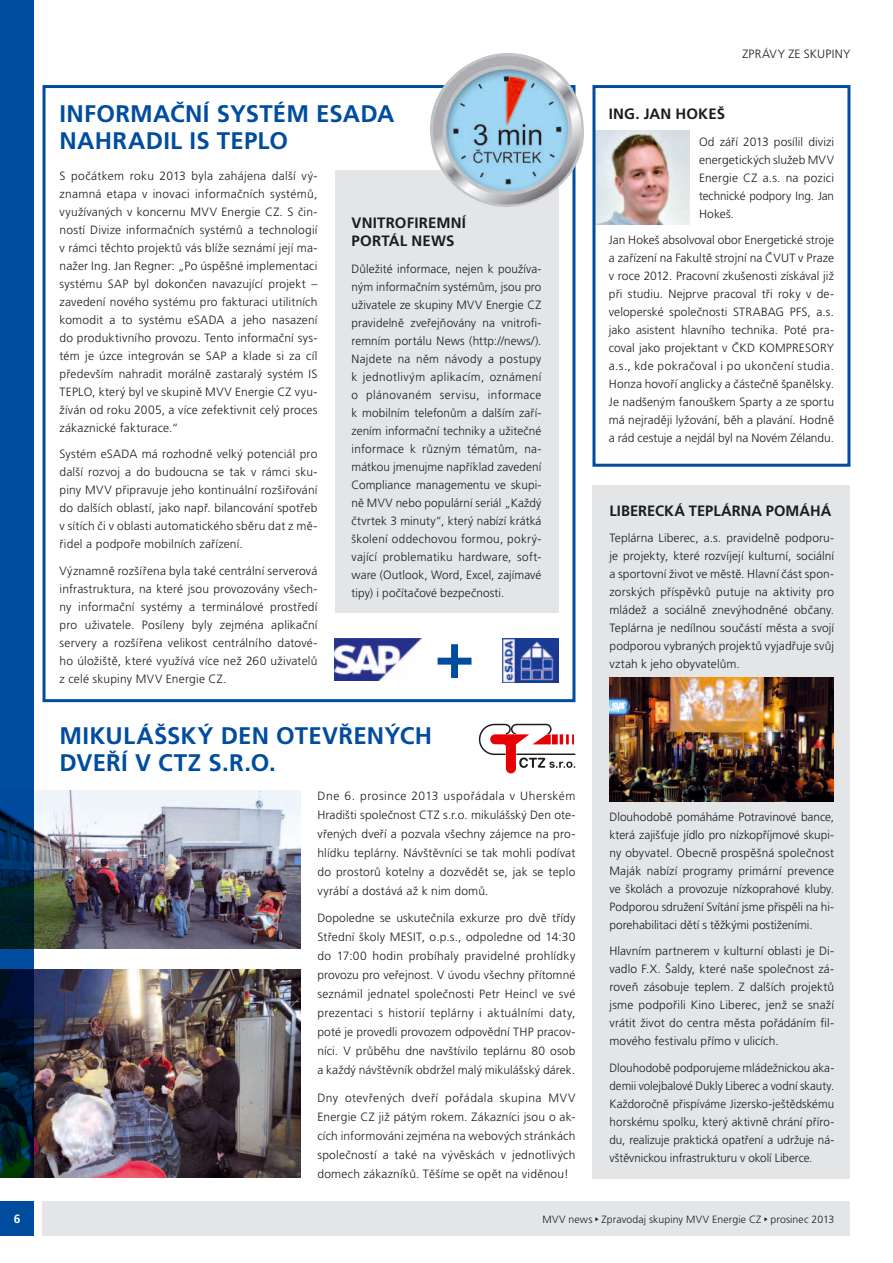
<style>
.page{position:relative;width:893px;height:1263px;background:#fff}
.page>*{position:absolute;margin:0;border:0;box-sizing:border-box;transform-origin:0 0}
.t1{font:700 24px "Frutiger CE";letter-spacing:.01em;color:#004d9f}
.t2{font:700 15px "Frutiger CE";letter-spacing:.01em;color:#1b1c20}
.t3{font:300 12px/18px "Frutiger CE";letter-spacing:.01em;color:#1b1c20;text-align:justify}
.t4{font:700 12px "Frutiger CE";color:#fff}
.t5{font:300 10.5px "Frutiger CE";letter-spacing:.01em;color:#1b1c20}
</style>
<div class="page">
<div style="left:0;top:1202px;width:34px;height:34px;background:#004d9f"></div>
<div style="left:43px;top:1202px;width:807px;height:34px;background:#e4e5e6"></div>
<svg style="left:764px;top:1217px;width:4px;height:4px"></svg>
<img style="left:596px;top:131px;width:94px;height:94px">
<img style="left:34px;top:790px;width:266px;height:158px">
<img style="left:34px;top:969px;width:266px;height:209px">
<div style="left:334px;top:170px;width:224px;height:442px;background:#e4e5e6"></div>
<div style="left:592px;top:486px;width:258px;height:693px;background:#e4e5e6"></div>
<svg style="left:438px;top:644px;width:33px;height:34px"></svg>
<svg style="left:0;top:0;width:34px;height:1178px;background:#003e7f"></svg>
<div style="left:43px;top:85px;width:532px;height:617px;border:3px solid #004d9f"></div>
<img style="left:609px;top:677px;width:224px;height:124px">
<svg style="left:479px;top:724px;width:96px;height:49px"></svg>
<img style="left:430px;top:53px;width:154px;height:154px;border-radius:75px">
<img style="left:502px;top:638px;width:56px;height:44px">
<img style="left:334px;top:638px;width:87px;height:43px">
<div style="left:592px;top:85px;width:258px;height:382px;border:3px solid #004d9f"></div>
<h1 class="t1" style="left:60px;top:100px;width:57px">INFORMA</h1>
<h1 class="t1" style="left:170px;top:100px;width:62px">ČNÍ SYST</h1>
<h1 class="t1" style="left:273px;top:100px;width:88px">ÉM ESADA</h1>
<h1 class="t1" style="left:60px;top:127px;width:17px">NAHRADIL</h1>
<h1 class="t1" style="left:189px;top:127px;width:100px">IS TEPLO</h1>
<p class="t3" style="left:60px;top:166px;width:259px">S počátkem roku 2013 byla zahájena další vý&shy;znamná etapa v inovaci informačních systémů, využívaných v koncernu MVV Energie CZ. S čin&shy;ností Divize informačních systémů a technologií v rámci těchto projektů vás blíže seznámí její ma&shy;nažer Ing. Jan Regner: „Po úspěšné implementaci systému SAP byl dokončen navazující projekt – zavedení nového systému pro fakturaci utilitních komodit a to systému eSADA a jeho nasazení do produktivního provozu. Tento informační sys&shy;tém je úzce integrován se SAP a klade si za cíl především nahradit morálně zastaralý systém IS TEPLO, který byl ve skupině MVV Energie CZ vyu&shy;žíván od roku 2005, a více zefektivnit celý proces zákaznické fakturace.“</p>
<p class="t3" style="left:60px;top:445px;width:259px">Systém eSADA má rozhodně velký potenciál pro další rozvoj a do budoucna se tak v rámci sku&shy;piny MVV připravuje jeho kontinuální rozšiřování do dalších oblastí, jako např. bilancování spotřeb v sítích či v oblasti automatického sběru dat z mě&shy;řidel a podpoře mobilních zařízení.</p>
<p class="t3" style="left:60px;top:561px;width:259px">Významně rozšířena byla také centrální serverová infrastruktura, na které jsou provozovány všech&shy;ny informační systémy a terminálové prostředí pro uživatele. Posíleny byly zejména aplikační servery a rozšířena velikost centrálního datové&shy;ho úložiště, které využívá více než 260 uživatelů z celé skupiny MVV Energie CZ.</p>
<p class="t2" style="left:351px;top:214px;width:20px">VNITRO</p>
<p class="t2" style="left:407px;top:214px;width:18px">FIREMN</p>
<p class="t2" style="left:462px;top:214px;width:6px">Í</p>
<p class="t2" style="left:351px;top:232px;width:11px">PORT</p>
<p class="t2" style="left:389px;top:232px;width:67px">ÁL NEWS</p>
<p class="t3" style="left:351px;top:259px;width:191px">Důležité informace, nejen k používa&shy;ným informačním systémům, jsou pro uživatele ze skupiny MVV Energie CZ pravidelně zveřejňovány na vnitrofi&shy;remním portálu News (http://news/).<br>Najdete na něm návody a postupy k jednotlivým aplikacím, oznámení o plánovaném servisu, informace k mobilním telefonům a dalším zaří&shy;zením informační techniky a užitečné informace k různým tématům, na&shy;mátkou jmenujme například zavedení Compliance managementu ve skupi&shy;ně MVV nebo populární seriál „Každý čtvrtek 3 minuty“, který nabízí krátká školení oddechovou formou, pokrý&shy;vající problematiku hardware, soft&shy;ware (Outlook, Word, Excel, zajímavé tipy) i počítačové bezpečnosti.</p>
<h1 class="t1" style="left:60px;top:722px;width:37px">MIKUL</h1>
<h1 class="t1" style="left:136px;top:722px;width:157px">ÁŠSKÝ DEN OTEV</h1>
<h1 class="t1" style="left:339px;top:722px;width:77px">ŘENÝCH</h1>
<h1 class="t1" style="left:60px;top:749px;width:16px">DVE</h1>
<h1 class="t1" style="left:106px;top:749px;width:171px">ŘÍ V CTZ S.R.O.</h1>
<p class="t3" style="left:317px;top:786px;width:260px;line-height:19px">Dne 6. prosince 2013 uspořádala v Uherském Hradišti společnost CTZ s.r.o. mikulášský Den ote&shy;vřených dveří a pozvala všechny zájemce na pro&shy;hlídku teplárny. Návštěvníci se tak mohli podívat do prostorů kotelny a dozvědět se, jak se teplo vyrábí a dostává až k nim domů.</p>
<p class="t3" style="left:317px;top:908px;width:259px;line-height:19px">Dopoledne se uskutečnila exkurze pro dvě třídy Střední školy MESIT, o.p.s., odpoledne od 14:30 do 17:00 hodin probíhaly pravidelné prohlídky provozu pro veřejnost. V úvodu všechny přítomné seznámil jednatel společnosti Petr Heincl ve své prezentaci s historií teplárny i aktuálními daty, poté je provedli provozem odpovědní THP pracov&shy;níci. V průběhu dne navštívilo teplárnu 80 osob a každý návštěvník obdržel malý mikulášský dárek.</p>
<p class="t3" style="left:317px;top:1088px;width:260px;line-height:19px">Dny otevřených dveří pořádala skupina MVV Energie CZ již pátým rokem. Zákazníci jsou o ak&shy;cích informováni zejména na webových stránkách společností a také na vývěskách v jednotlivých domech zákazníků. Těšíme se opět na viděnou!</p>
<p class="t3" style="left:742px;top:44px;width:15px">Zprávy</p>
<p class="t3" style="left:788px;top:44px;width:24px">ze skupiny</p>
<p class="t2" style="left:609px;top:105px;width:116px">ING. JAN HOKEŠ</p>
<p class="t3" style="left:699px;top:132px;width:137px">Od září 2013 posílil divizi energetických služeb MVV Energie CZ a.s. na pozici technické podpory Ing. Jan Hokeš.</p>
<p class="t3" style="left:609px;top:231px;width:227px">Jan Hokeš absolvoval obor Energetické stroje a zařízení na Fakultě strojní na ČVUT v Praze v roce 2012. Pracovní zkušenosti získával již při studiu. Nejprve pracoval tři roky v de&shy;veloperské společnosti STRABAG PFS, a.s. jako asistent hlavního technika. Poté pra&shy;coval jako projektant v ČKD KOMPRESORY a.s., kde pokračoval i po ukončení studia.<br>Honza hovoří anglicky a částečně španělsky.<br>Je nadšeným fanouškem Sparty a ze sportu má nejraději lyžování, běh a plavání. Hodně a rád cestuje a nejdál byl na Novém Zélandu.</p>
<p class="t2" style="left:609px;top:502px;width:17px">LIBERECK</p>
<p class="t2" style="left:674px;top:502px;width:24px">Á TEPL</p>
<p class="t2" style="left:721px;top:502px;width:22px">ÁRNA</p>
<p class="t2" style="left:766px;top:502px;width:12px">POM</p>
<p class="t2" style="left:799px;top:502px;width:31px">ÁHÁ</p>
<p class="t3" style="left:609px;top:529px;width:226px">Teplárna Liberec, a.s. pravidelně podporu&shy;je projekty, které rozvíjejí kulturní, sociální a sportovní život ve městě. Hlavní část spon&shy;zorských příspěvků putuje na aktivity pro mládež a sociálně znevýhodněné občany.<br>Teplárna je nedílnou součástí města a svojí podporou vybraných projektů vyjadřuje svůj vztah k jeho obyvatelům.</p>
<p class="t3" style="left:609px;top:807px;width:226px">Dlouhodobě pomáháme Potravinové bance, která zajišťuje jídlo pro nízkopříjmové skupi&shy;ny obyvatel. Obecně prospěšná společnost Maják nabízí programy primární prevence ve školách a provozuje nízkoprahové kluby.<br>Podporou sdružení Svítání jsme přispěli na hi&shy;porehabilitaci dětí s těžkými postiženími.</p>
<p class="t3" style="left:609px;top:942px;width:226px">Hlavním partnerem v kulturní oblasti je Di&shy;vadlo F.X. Šaldy, které naše společnost zá&shy;roveň zásobuje teplem. Z dalších projektů jsme podpořili Kino Liberec, jenž se snaží vrátit život do centra města pořádáním fil&shy;mového festivalu přímo v ulicích.</p>
<p class="t3" style="left:609px;top:1058px;width:226px">Dlouhodobě podporujeme mládežnickou aka&shy;demii volejbalové Dukly Liberec a vodní skauty.<br>Každoročně přispíváme Jizersko-ještědskému horskému spolku, který aktivně chrání příro&shy;du, realizuje praktická opatření a udržuje ná&shy;vštěvnickou infrastrukturu v okolí Liberce.</p>
<p class="t4" style="left:14px;top:1212px;width:8px">6</p>
<p class="t5" style="left:542px;top:1213px;width:293px">MVV news Zpravodaj skupiny MVV Energie CZ prosinec 2013</p>
</div>
